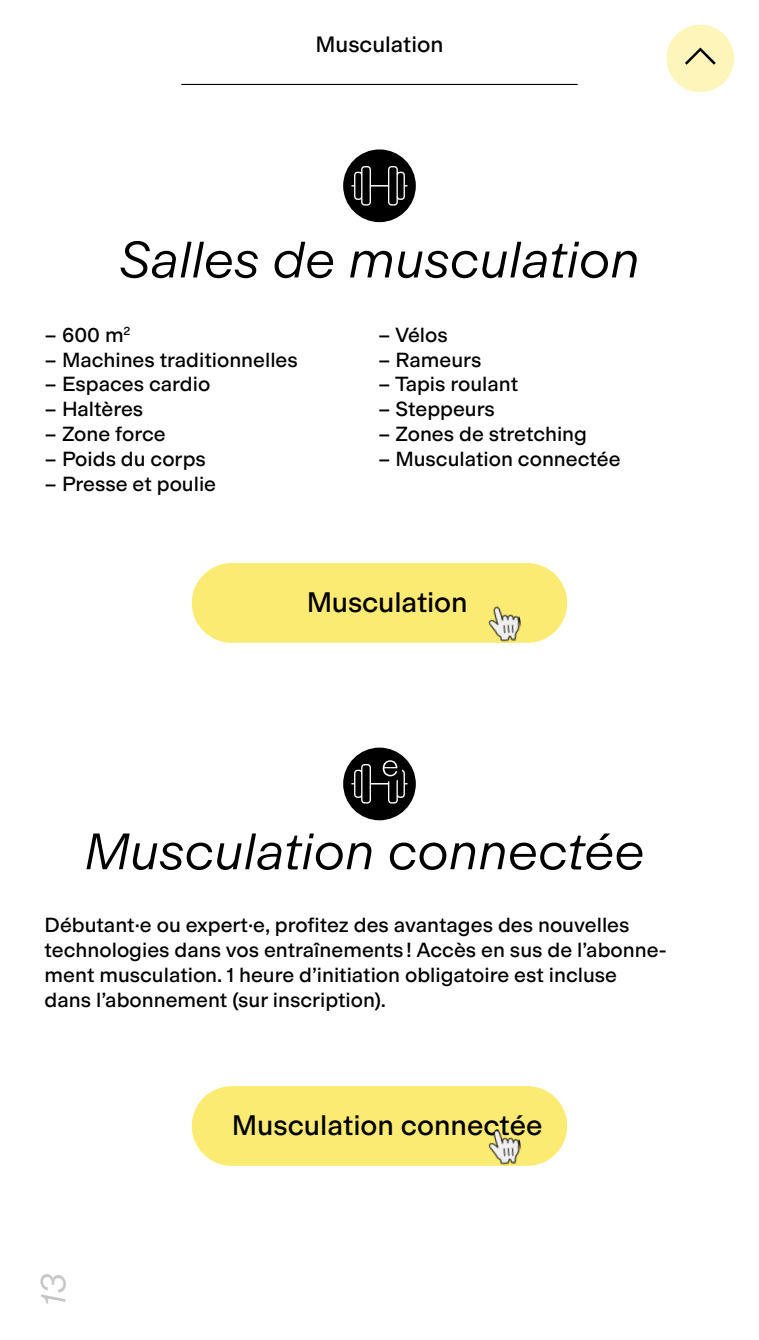
<style>
.page{position:relative;width:759px;height:1340px;background:#fff}
.page>*{position:absolute;margin:0;border:0;box-sizing:border-box;transform-origin:0 0}
.t1{font:italic 300 51.75px "Modern Gothic";color:#000}
.t2{font:italic 300 36px "Modern Gothic";color:#c5c6c6}
.t3{font:28.57px "Modern Gothic";color:#000}
.t4{font:22.5px "Modern Gothic";color:#000}
.t5{font:20.7px/24.8px "Modern Gothic";color:#000}
</style>
<div class="page">
<div style="left:343px;top:149px;width:73px;height:73px;background:#000;border-radius:50%"></div>
<svg style="left:351px;top:166px;width:57px;height:40px"></svg>
<div style="left:343px;top:747px;width:73px;height:73px;background:#000;border-radius:50%"></div>
<svg style="left:351px;top:760px;width:57px;height:43px"></svg>
<div style="left:192px;top:1086px;width:375px;height:79px;background:#fceb73;border-radius:40px"></div>
<div style="left:192px;top:563px;width:375px;height:80px;background:#fceb73;border-radius:40px"></div>
<img style="left:486px;top:1129px;width:38px;height:37px">
<img style="left:486px;top:606px;width:38px;height:37px">
<hr style="left:181px;top:84px;width:397px;height:1px;background:#000">
<div style="left:666px;top:25px;width:68px;height:67px;background:#fdf5b9;border-radius:50%"></div>
<svg style="left:685px;top:48px;width:31px;height:17px"></svg>
<p class="t4" style="left:316px;top:30px;width:129px">Musculation</p>
<h1 class="t1" style="left:119px;top:229px;width:522px">Salles de musculation</h1>
<p class="t5" style="left:45px;top:322px;width:87px">– 600 m<sup>2</sup></p>
<p class="t5" style="left:45px;top:347px;width:255px">– Machines traditionnelles</p>
<p class="t5" style="left:45px;top:372px;width:167px">– Espaces cardio</p>
<p class="t5" style="left:45px;top:397px;width:100px">– Haltères</p>
<p class="t5" style="left:45px;top:422px;width:123px">– Zone force</p>
<p class="t5" style="left:45px;top:446px;width:163px">– Poids du corps</p>
<p class="t5" style="left:45px;top:471px;width:173px">– Presse et poulie</p>
<p class="t5" style="left:378px;top:322px;width:71px">– Vélos</p>
<p class="t5" style="left:378px;top:347px;width:105px">– Rameurs</p>
<p class="t5" style="left:378px;top:372px;width:142px">– Tapis roulant</p>
<p class="t5" style="left:378px;top:397px;width:118px">– Steppeurs</p>
<p class="t5" style="left:378px;top:422px;width:210px">– Zones de stretching</p>
<p class="t5" style="left:378px;top:446px;width:244px">– Musculation connectée</p>
<h3 class="t3" style="left:307px;top:585px;width:162px">Musculation</h3>
<h1 class="t1" style="left:84px;top:820px;width:562px">Musculation connectée</h1>
<p class="t5" style="left:45px;top:913px;width:624px">Débutant·e ou expert·e, profitez des avantages des nouvelles technologies dans vos entraînements ! Accès en sus de l’abonne&shy;ment musculation. 1 heure d’initiation obligatoire est incluse dans l’abonnement (sur inscription).</p>
<h2 class="t2" style="left:32px;top:1305px;width:35px;rotate:-90deg">13</h2>
<h3 class="t3" style="left:232px;top:1108px;width:312px">Musculation connectée</h3>
</div>
